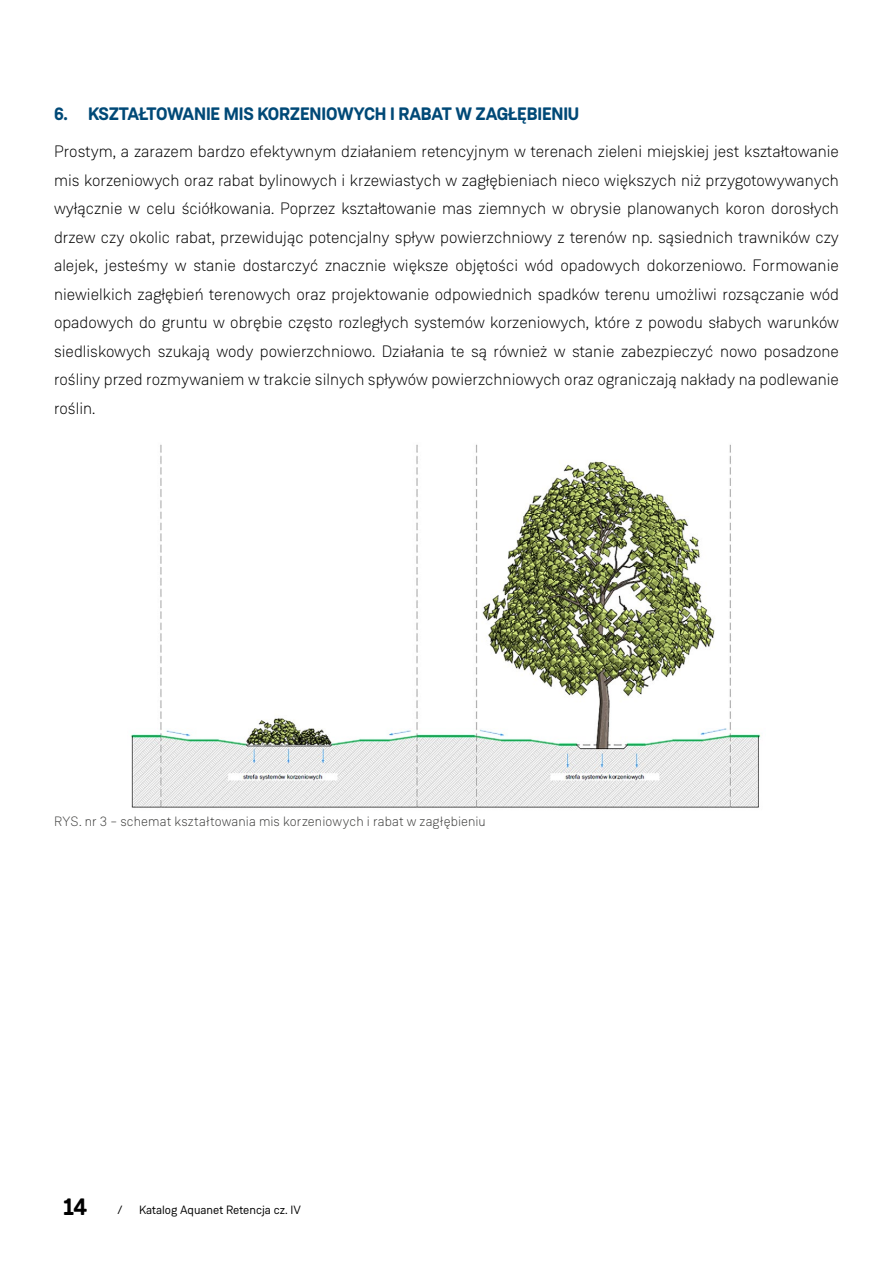
<style>
.page{position:relative;width:893px;height:1263px;background:#fff}
.page>*{position:absolute;margin:0;border:0;box-sizing:border-box;transform-origin:0 0}
.t1{font:700 24px "Weissenhof Grotesk";color:#000}
.t2{font:700 18px "Weissenhof Grotesk";letter-spacing:-.01em;color:#004977}
.t3{font:300 16.5px/28.5px "Weissenhof Grotesk";color:#000;text-align:justify}
.t4{font:300 13.5px "Weissenhof Grotesk";letter-spacing:.01em;color:#3c3c3b}
.t5{font:12px "Weissenhof Grotesk";color:#000}
</style>
<div class="page">
<img style="left:131px;top:444px;width:630px;height:364px">
<p class="t2" style="left:54px;top:103px;width:527px">6. KSZTAŁTOWANIE MIS KORZENIOWYCH I RABAT W ZAGŁĘBIENIU</p>
<p class="t3" style="left:54px;top:137px;width:786px">Prostym, a zarazem bardzo efektywnym działaniem retencyjnym w terenach zieleni miejskiej jest kształtowanie mis korzeniowych oraz rabat bylinowych i krzewiastych w zagłębieniach nieco większych niż przygotowywanych wyłącznie w celu ściółkowania. Poprzez kształtowanie mas ziemnych w obrysie planowanych koron dorosłych drzew czy okolic rabat, przewidując potencjalny spływ powierzchniowy z terenów np. sąsiednich trawników czy alejek, jesteśmy w stanie dostarczyć znacznie większe objętości wód opadowych dokorzeniowo. Formowanie niewielkich zagłębień terenowych oraz projektowanie odpowiednich spadków terenu umożliwi rozsączanie wód opadowych do gruntu w obrębie często rozległych systemów korzeniowych, które z powodu słabych warunków siedliskowych szukają wody powierzchniowo. Działania te są również w stanie zabezpieczyć nowo posadzone rośliny przed rozmywaniem w trakcie silnych spływów powierzchniowych oraz ograniczają nakłady na podlewanie roślin.</p>
<p class="t4" style="left:54px;top:813px;width:433px">RYS. nr 3 – schemat kształtowania mis korzeniowych i rabat w zagłębieniu</p>
<h1 class="t1" style="left:64px;top:1191px;width:25px">14</h1>
<p class="t5" style="left:117px;top:1202px;width:7px">/</p>
<p class="t5" style="left:139px;top:1202px;width:163px">Katalog Aquanet Retencja cz. IV</p>
</div>
